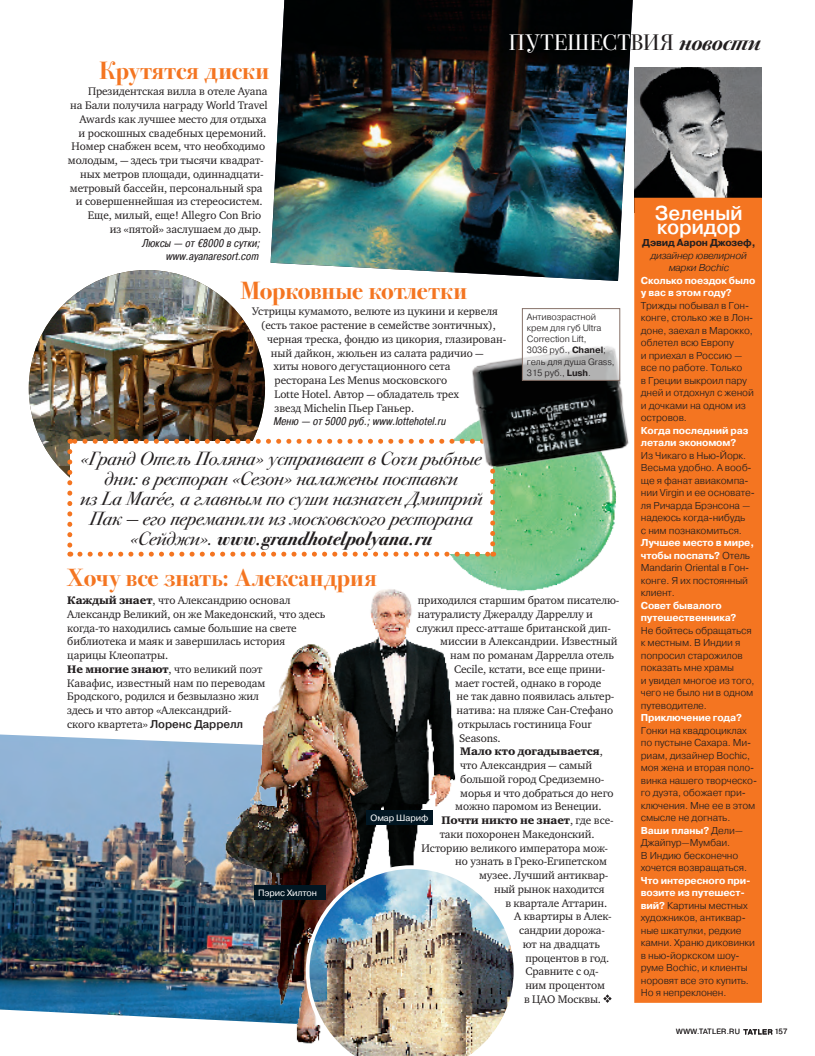
<style>
.page{position:relative;width:815px;height:1056px;background:#fff}
.page>*{position:absolute;margin:0;border:0;box-sizing:border-box;transform-origin:0 0}
.new_box{font:700 25px "Bodoni Sev ITC";color:#f47521}
.Slug_1{font:22.5px "Bodoni Sev ITC";letter-spacing:.015em;color:#fff}
.new_box-2{font:500 20px "Pragmatica";letter-spacing:-.015em;color:#fff}
.t1{font:italic 19.12px/20px "Bodoni Sev ITC";color:#231f20;text-align:center}
.Body_Ch{font:11.25px/13.8px "Charter ITC";letter-spacing:-.005em;color:#231f20}
.new_box-3{font:11.25px "Charter ITC";letter-spacing:-.005em;color:#231f20}
.new_box-4{font:italic 11.25px "Pragmatica Cond";letter-spacing:-.01em;color:#231f20}
.Body_Ch-2{font:11.25px "Charter ITC Black";letter-spacing:-.005em;color:#231f20}
.new_box-5{font:300 10px/12.5px "Pragmatica";letter-spacing:-.015em;color:#231f20}
.new_box-6{font:italic 300 10px/12.5px "Pragmatica";letter-spacing:-.015em;color:#231f20;text-align:center}
.New_Box_Bold{font:700 10px "Pragmatica";letter-spacing:-.015em;color:#231f20}
.t2{font:300 9.12px/11.2px "Pragmatica";letter-spacing:-.01em;color:#231f20}
.Name{font:9.12px "Pragmatica";letter-spacing:-.01em;color:#fff}
.page{font:300 7.5px "Pragmatica";letter-spacing:.06em;color:#231f20}
.s1{color:#231f20}
.s2{font-weight:700;font-style:italic;color:#231f20}
.s3{font-weight:700}
.s4{font-family:"Charter ITC Black"}
.s5{font-family:"Pragmatica";font-weight:500}
.s6{font-family:"Charter ITC"}
.s7{font-weight:700;color:#fff}
</style>
<div class="page">
<svg style="left:743px;top:1029px;width:29px;height:5px"></svg>
<img style="left:29px;top:270px;width:236px;height:196px">
<img style="left:271px;top:0;width:362px;height:281px">
<img style="left:441px;top:427px;width:176px;height:165px">
<img style="left:634px;top:67px;width:127px;height:131px">
<div style="left:70px;top:441px;width:423px;height:113px;background:#fff"></div>
<svg style="left:67px;top:452px;width:5px;height:105px"></svg>
<svg style="left:80px;top:552px;width:414px;height:5px"></svg>
<svg style="left:490px;top:473px;width:5px;height:71px"></svg>
<svg style="left:70px;top:439px;width:398px;height:5px"></svg>
<svg style="left:603px;top:994px;width:9px;height:9px"></svg>
<div style="left:635px;top:198px;width:126px;height:804px;background:#f47521"></div>
<div style="left:634px;top:198px;width:128px;height:805px;border:1px solid #f47521"></div>
<img style="left:0;top:734px;width:220px;height:287px">
<img style="left:370px;top:585px;width:98px;height:211px">
<img style="left:220px;top:636px;width:227px;height:408px">
<img style="left:306px;top:865px;width:208px;height:191px">
<div style="left:366px;top:810px;width:67px;height:15px;background:#011622"></div>
<div style="left:254px;top:885px;width:72px;height:15px;background:#011622"></div>
<img style="left:468px;top:341px;width:168px;height:132px">
<svg style="left:524px;top:341px;width:94px;height:38px"></svg>
<div style="left:522px;top:308px;width:98px;height:73px;border:1px solid #877269"></div>
<p class="Slug_1" style="left:509px;top:29px;width:253px">Путешест<span class="s1">вия</span> <span class="s2">новости</span></p>
<p class="new_box" style="left:100px;top:56px;width:171px">Крутятся диски</p>
<p class="new_box-3" style="left:88px;top:84px;width:181px">Президентская вилла в отеле Ayana</p>
<p class="new_box-3" style="left:70px;top:98px;width:199px">на Бали получила награду World Travel</p>
<p class="new_box-3" style="left:80px;top:112px;width:188px">Awards как лучшее место для отдыха</p>
<p class="new_box-3" style="left:79px;top:126px;width:189px">и роскошных свадебных церемоний.</p>
<p class="new_box-3" style="left:72px;top:139px;width:195px">Номер снабжен всем, что необходимо</p>
<p class="new_box-3" style="left:68px;top:153px;width:197px">молодым, – здесь три тысячи квадрат-</p>
<p class="new_box-3" style="left:80px;top:167px;width:185px">ных метров площади, одиннадцати-</p>
<p class="new_box-3" style="left:70px;top:181px;width:194px">метровый бассейн, персональный spa</p>
<p class="new_box-3" style="left:76px;top:194px;width:188px">и совершеннейшая из стереосистем.</p>
<p class="new_box-3" style="left:88px;top:208px;width:175px">Еще, милый, еще! Allegro Con Brio</p>
<p class="new_box-3" style="left:110px;top:222px;width:153px">из «пятой» заслушаем до дыр.</p>
<p class="new_box-4" style="left:142px;top:236px;width:120px">Люксы – от €8000 в сутки;</p>
<p class="new_box-4" style="left:166px;top:249px;width:95px">www.ayanaresort.com</p>
<p class="new_box" style="left:241px;top:276px;width:228px">Морковные котлетки</p>
<p class="new_box-3" style="left:252px;top:304px;width:247px">Устрицы кумамото, велюте из цукини и кервеля</p>
<p class="new_box-3" style="left:261px;top:318px;width:237px">(есть такое растение в семействе зонтичных),</p>
<p class="new_box-3" style="left:267px;top:332px;width:241px">черная треска, фондю из цикория, глазирован-</p>
<p class="new_box-3" style="left:271px;top:346px;width:214px">ный дайкон, жюльен из салата радичио –</p>
<p class="new_box-3" style="left:273px;top:359px;width:179px">хиты нового дегустационного сета</p>
<p class="new_box-3" style="left:275px;top:373px;width:174px">ресторана Les Menus московского</p>
<p class="new_box-3" style="left:275px;top:387px;width:186px">Lotte Hotel. Автор – обладатель трех</p>
<p class="new_box-3" style="left:275px;top:401px;width:141px">звезд Michelin Пьер Ганьер.</p>
<p class="new_box-4" style="left:273px;top:414px;width:174px">Меню – от 5000 руб.; www.lottehotel.ru</p>
<p class="t1" style="left:80px;top:448px;width:404px">«Гранд Отель Поляна» устраивает в Сочи рыбные дни: в ресторан «Сезон» налажены поставки<br>из La Marée, а главным по суши назначен Дмитрий Пак — его переманили из московского ресторана «Сейджи». <span class="s3">www.grandhotelpolyana.ru</span></p>
<p class="new_box" style="left:67px;top:563px;width:311px">Хочу все знать: Александрия</p>
<p class="t2" style="left:527px;top:311px;width:89px">Антивозрастной крем для губ U ltra<br>Correction Lift,<br>3036 руб., <span class="s3">Chanel</span>; гель для душа Grass,<br>315 руб., <span class="s3">Lush</span>.</p>
<p class="Body_Ch" style="left:67px;top:593px;width:260px"><span class="s4">Каждый знает</span>, что Александрию основал Александр Великий, он же Македонский, что здесь когда-то находились самые большие на свете библиотека и маяк и завершилась история царицы Клеопатры.</p>
<p class="Body_Ch" style="left:67px;top:662px;width:199px"><span class="s4">Не многие знают</span>, что великий поэт Кавафис, известный нам по переводам Бродского, родился и безвылазно жил здесь и что автор «Александрий-<br>ского квартета» <span class="s5">Лоренс Даррелл</span></p>
<p class="Name" style="left:258px;top:887px;width:61px">Пэрис Хилтон</p>
<p class="Body_Ch" style="left:418px;top:593px;width:203px">приходился старшим братом писателю-</p>
<p class="Body_Ch" style="left:418px;top:607px;width:177px">натуралисту Джералду Дарреллу и</p>
<p class="Body_Ch" style="left:417px;top:621px;width:196px">служил пресс-атташе британской дип-</p>
<p class="Body_Ch" style="left:440px;top:635px;width:179px">миссии в Александрии. Известный</p>
<p class="Body_Ch" style="left:450px;top:648px;width:165px">нам по романам Даррелла отель</p>
<p class="Body_Ch" style="left:454px;top:662px;width:153px">Cecile, кстати, все еще прини-</p>
<p class="Body_Ch" style="left:455px;top:676px;width:147px">мает гостей, однако в городе</p>
<p class="Body_Ch" style="left:457px;top:690px;width:159px">не так давно появилась альтер-</p>
<p class="Body_Ch" style="left:457px;top:703px;width:158px">натива: на пляже Сан-Стефано</p>
<p class="Body_Ch" style="left:458px;top:717px;width:135px">открылась гостиница Four</p>
<p class="Body_Ch" style="left:459px;top:731px;width:43px">Seasons.</p>
<p class="Body_Ch-2" style="left:460px;top:744px;width:144px">Мало кто догадывается<span class="s6">,</span></p>
<p class="Body_Ch" style="left:460px;top:758px;width:133px">что Александрия – самый</p>
<p class="Body_Ch" style="left:460px;top:772px;width:145px">большой город Средиземно-</p>
<p class="Body_Ch" style="left:460px;top:786px;width:155px">морья и что добраться до него</p>
<p class="Body_Ch" style="left:455px;top:800px;width:148px">можно паромом из Венеции.</p>
<p class="Body_Ch-2" style="left:442px;top:813px;width:174px">Почти никто не знает<span class="s6">, где все-</span></p>
<p class="Body_Ch" style="left:440px;top:827px;width:157px">таки похоронен Македонский.</p>
<p class="Body_Ch" style="left:422px;top:841px;width:188px">Историю великого императора мож-</p>
<p class="Body_Ch" style="left:455px;top:855px;width:153px">но узнать в Греко-Египетском</p>
<p class="Body_Ch" style="left:479px;top:868px;width:131px">музее. Лучший антиквар-</p>
<p class="Body_Ch" style="left:494px;top:882px;width:112px">ный рынок находится</p>
<p class="Body_Ch" style="left:505px;top:896px;width:104px">в квартале Аттарин.</p>
<p class="Body_Ch" style="left:514px;top:910px;width:99px">А квартиры в Алек-</p>
<p class="Body_Ch" style="left:519px;top:923px;width:87px">сандрии дорожа-</p>
<p class="Body_Ch" style="left:523px;top:937px;width:79px">ют на двадцать</p>
<p class="Body_Ch" style="left:525px;top:951px;width:85px">процентов в год.</p>
<p class="Body_Ch" style="left:525px;top:965px;width:75px">Сравните с од-</p>
<p class="Body_Ch" style="left:525px;top:978px;width:81px">ним процентом</p>
<p class="Body_Ch" style="left:524px;top:992px;width:79px">в ЦАО -Москвы.</p>
<p class="Name" style="left:371px;top:812px;width:59px">Омар Шариф</p>
<p class="new_box-2" style="left:655px;top:200px;width:89px">Зеленый</p>
<p class="new_box-2" style="left:657px;top:214px;width:86px">коридор</p>
<p class="New_Box_Bold" style="left:642px;top:236px;width:115px">Дэвид Аарон Джозеф,</p>
<p class="new_box-6" style="left:651px;top:249px;width:97px">дизайнер ювелирной марки Bochic</p>
<p class="new_box-5" style="left:641px;top:274px;width:116px"><span class="s7">Сколько поездок было у вас в этом году?<br></span>Трижды побывал в Гон&shy;конге, столько же в Лон&shy;доне, заехал в Марокко, облетел всю Европу<br>и приехал в Россию – все по работе. Только<br>в Греции выкроил пару дней и отдохнул с женой и дочками на одном из островов.</p>
<p class="new_box-5" style="left:641px;top:424px;width:115px"><span class="s7">Когда последний раз летали экономом?<br></span>Из Чикаго в Нью-Йорк.<br>Весьма удобно. А вооб&shy;ще я фанат авиакомпа&shy;нии Virgin и ее основате&shy;ля Ричарда Брэнсона – надеюсь когда-нибудь<br>с ним познакомиться.</p>
<p class="new_box-5" style="left:641px;top:536px;width:115px"><span class="s7">Лучшее место в мире, чтобы поспать?</span> Отель<br>Mandarin Oriental в Гон&shy;конге. Я их постоянный клиент.</p>
<p class="new_box-5" style="left:641px;top:599px;width:115px"><span class="s7">Совет бывалого путешественника?<br></span>Не бойтесь обращаться к местным. В Индии я попросил старожилов показать мне храмы<br>и увидел многое из того, чего не было ни в одном путеводителе.</p>
<p class="new_box-5" style="left:641px;top:711px;width:118px"><span class="s7">Приключение года?<br></span>Гонки на квадроциклах по пустыне Сахара. Ми&shy;риам, дизайнер Bochic, моя жена и вторая поло&shy;винка нашего творческо&shy;го дуэта, обожает при&shy;ключения. Мне ее в этом смысле не догнать.</p>
<p class="new_box-5" style="left:641px;top:824px;width:108px"><span class="s7">Ваши планы?</span> Дели–<br>Джайпур–Мумбаи.<br>ВИ ндию бесконечно хочется возвращаться.</p>
<p class="new_box-5" style="left:641px;top:874px;width:116px"><span class="s7">Что интересного при&shy;возите из путешест&shy;вий?</span> Картины местных художников, антиквар&shy;ные шкатулки, редкие камни. Храню диковинки в нью-йоркском шоу&shy;руме Bochic, и клиенты норовят все это купить.<br>Но я непреклонен.</p>
<p class="page" style="left:676px;top:1027px;width:29px">WWW.TATLER</p>
<p class="page" style="left:727px;top:1027px;width:9px">.RU</p>
<p class="page" style="left:774px;top:1027px;width:15px">157</p>
</div>
